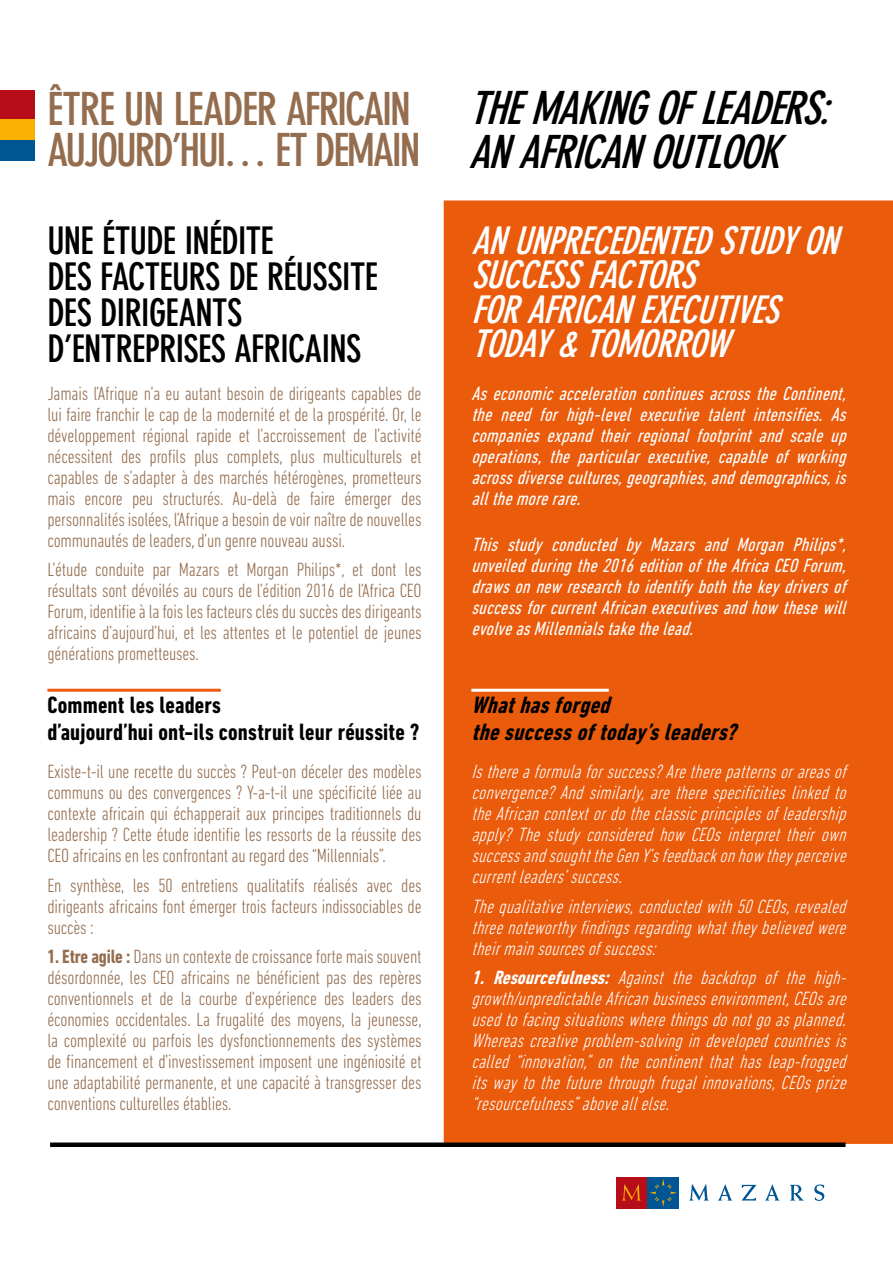
<style>
.page{position:relative;width:893px;height:1263px;background:#fff}
.page>*{position:absolute;margin:0;border:0;box-sizing:border-box;transform-origin:0 0}
._01_i_titleA{font:700 condensed 45px/40.5px "DIN Neuzeit Grotesk Std";letter-spacing:-.05em;color:#946d4f}
._01_i_titleA-2{font:italic 700 condensed 45px "DIN Neuzeit Grotesk Std";color:#000}
._01_i_titleA-3{font:700 condensed 37.5px/36px "DIN Neuzeit Grotesk Std";letter-spacing:-.02em;color:#000}
._01_i_titleA-4{font:italic 700 condensed 37.5px/34.5px "DIN Neuzeit Grotesk Std";color:#fff}
._02_subtitle{font:700 condensed 24px/27px "DIN Next LT Pro";letter-spacing:.01em;color:#000}
._02_subtitle-2{font:italic 700 condensed 24px/27px "DIN Next LT Pro";color:#000}
._03_i_textA{font:300 condensed 19.5px/21px "DIN Next LT Pro";letter-spacing:-.01em;color:#946d4f;text-align:justify}
._03_i_textA-2{font:italic 300 condensed 19.5px/21px "DIN Next LT Pro";color:#fff;text-align:justify}
._03_i_textA-3{font:italic condensed 19.5px/21px "DIN Next LT Pro";color:#fff;text-align:justify}
.s1{font-weight:700}
</style>
<div class="page">
<div style="left:444px;top:200px;width:449px;height:944px;background:#ea5b0b"></div>
<div style="left:616px;top:1177px;width:31px;height:31px;background:#b70d18"></div>
<div style="left:647px;top:1177px;width:32px;height:31px;background:#005693"></div>
<svg style="left:689px;top:1184px;width:20px;height:17px"></svg>
<svg style="left:741px;top:1185px;width:15px;height:16px"></svg>
<svg style="left:814px;top:1184px;width:10px;height:17px"></svg>
<svg style="left:718px;top:1184px;width:14px;height:16px"></svg>
<svg style="left:765px;top:1184px;width:14px;height:16px"></svg>
<svg style="left:790px;top:1185px;width:13px;height:15px"></svg>
<svg style="left:649px;top:1179px;width:28px;height:28px"></svg>
<svg style="left:622px;top:1184px;width:18px;height:16px"></svg>
<div style="left:50px;top:1142px;width:796px;height:5px;background:#000"></div>
<hr style="left:47px;top:689px;width:174px;height:3px;background:#ea5b0b">
<hr style="left:471px;top:689px;width:138px;height:3px;background:#fff">
<div style="left:0;top:140px;width:34px;height:21px;background:#005693"></div>
<div style="left:0;top:118px;width:34px;height:22px;background:#f9b000"></div>
<div style="left:0;top:90px;width:34px;height:28px;background:#b70d18"></div>
<p class="_01_i_titleA" style="left:47px;top:89px;width:375px">ÊTRE UN LEADER AFRICAIN<br>AUJOURD’HUI… ET DEMAIN</p>
<p class="_01_i_titleA-2" style="left:469px;top:81px;width:376px">THEMAKINGOFLEADERS:</p>
<p class="_01_i_titleA-2" style="left:469px;top:125px;width:327px">ANAFRICANOUTLOOK</p>
<p class="_01_i_titleA-3" style="left:47px;top:223px;width:332px">UNE ÉTUDE INÉDITE<br>DES FACTEURS DE RÉUSSITE<br>DES DIRIGEANTS<br>D’ENTREPRISES AFRICAINS</p>
<p class="_03_i_textA" style="left:47px;top:383px;width:376px">Jamais l’Afrique n’a eu autant besoin de dirigeants capables de lui faire franchir le cap de la modernité et de la prospérité. Or, le développement régional rapide et l’accroissement de l’activité nécessitent des profils plus complets, plus multiculturels et capables de s’adapter à des marchés hétérogènes, prometteurs mais encore peu structurés. Au-delà de faire émerger des personnalités isolées, l’Afrique a besoin de voir naître de nouvelles communautés de leaders, d’un genre nouveau aussi.</p>
<p class="_03_i_textA" style="left:47px;top:559px;width:376px">L’étude conduite par Mazars et Morgan Philips*, et dont les résultats sont dévoilés au cours de l’édition 2016 de l’Africa CEO Forum, identifie à la fois les facteurs clés du succès des dirigeants africains d’aujourd’hui, et les attentes et le potentiel de jeunes générations prometteuses.</p>
<p class="_02_subtitle" style="left:47px;top:691px;width:374px">Comment les leaders<br>d’aujourd’hui ont-ils construit leur réussite ?</p>
<p class="_03_i_textA" style="left:47px;top:761px;width:376px">Existe-t-il une recette du succès ? Peut-on déceler des modèles communs ou des convergences ? Y-a-t-il une spécificité liée au contexte africain qui échapperait aux principes traditionnels du leadership ? Cette étude identifie les ressorts de la réussite des CEO africains en les confrontant au regard des “Millennials”.</p>
<p class="_03_i_textA" style="left:47px;top:874px;width:376px">En synthèse, les 50 entretiens qualitatifs réalisés avec des dirigeants africains font émerger trois facteurs indissociables de succès :</p>
<p class="_03_i_textA" style="left:47px;top:946px;width:376px"><span class="s1">1. Etre agile :</span> Dans un contexte de croissance forte mais souvent désordonnée, les CEO africains ne bénéficient pas des repères conventionnels et de la courbe d’expérience des leaders des économies occidentales. La frugalité des moyens, la jeunesse, la complexité ou parfois les dysfonctionnements des systèmes de financement et d’investissement imposent une ingéniosité et une adaptabilité permanente, et une capacité à transgresser des conventions culturelles établies.</p>
<p class="_01_i_titleA-4" style="left:471px;top:224px;width:380px">ANUNPRECEDENTEDSTUDYON<br>SUCCESSFACTORS<br>FORAFRICANEXECUTIVES<br>TODAY&amp;TOMORROW</p>
<p class="_03_i_textA-3" style="left:471px;top:382px;width:382px">AseconomicaccelerationcontinuesacrosstheContinent, the need for high-level executive talent intensifies. As companies expand their regional footprint and scale up operations, the particular executive, capable of working acrossdiversecultures,geographies,anddemographics,is allthemorerare.</p>
<p class="_03_i_textA-3" style="left:471px;top:534px;width:382px">This study conducted by Mazars and Morgan Philips*, unveiledduringthe2016editionoftheAfricaCEOForum, drawsonnew researchtoidentifyboththekeydriversof successforcurrentAfricanexecutivesandhow thesewill evolveasMillennialstakethelead.</p>
<p class="_02_subtitle-2" style="left:471px;top:691px;width:274px">Whathasforged thesuccessoftoday’sleaders?</p>
<p class="_03_i_textA-2" style="left:471px;top:761px;width:382px">Isthereaformulaforsuccess?Aretherepatternsorareasof convergence?Andsimilarly,aretherespecificitieslinkedto theAfricancontextordotheclassicprinciplesofleadership apply?ThestudyconsideredhowCEOsinterprettheirown successandsoughttheGenY’sfeedbackonhowtheyperceive currentleaders’success.</p>
<p class="_03_i_textA-2" style="left:471px;top:895px;width:381px">Thequalitativeinterviews,conductedwith50CEOs,revealed threenoteworthyfindingsregardingwhattheybelievedwere theirmainsourcesofsuccess:</p>
<p class="_03_i_textA-2" style="left:471px;top:967px;width:382px"><span class="s1">1. Resourcefulness:</span> Against the backdrop of the high&shy;growth/unpredictableAfricanbusinessenvironment,CEOsare usedtofacingsituationswherethingsdonotgoasplanned.<br>Whereascreativeproblem-solvingindevelopedcountriesis called“innovation,”onthecontinentthathasleap-frogged itswaytothefuturethroughfrugalinnovations,CEOsprize “resourcefulness”aboveallelse.</p>
</div>
